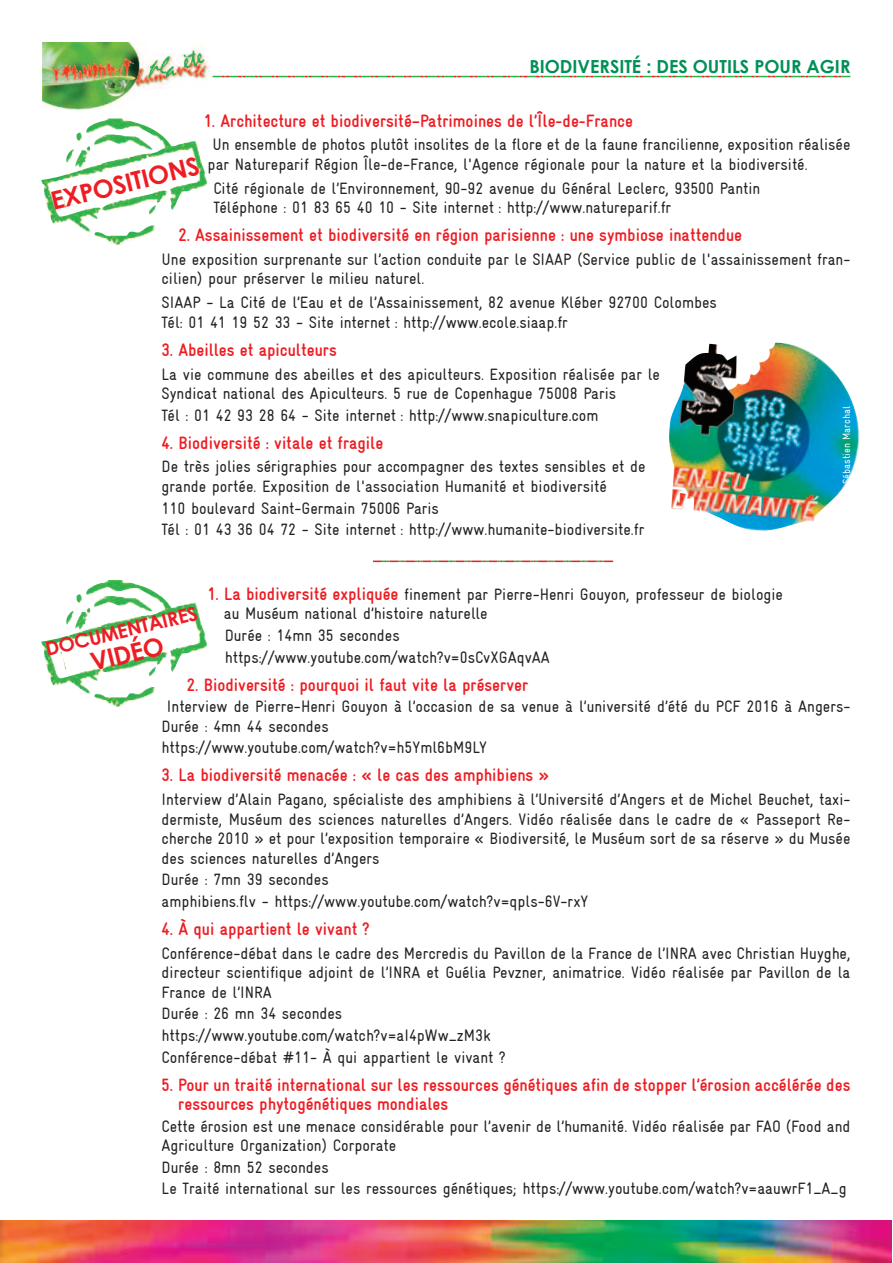
<style>
.page{position:relative;width:893px;height:1263px;background:#fff}
.page>*{position:absolute;margin:0;border:0;box-sizing:border-box;transform-origin:0 0}
.t1{font:700 25.05px "Century Gothic";color:#ee1d23}
.t2{font:700 19.5px "Century Gothic";color:#ee1d23}
.t3{font:700 18px/19.5px "Gravur Condensed";color:#ee1d23}
.t4{font:700 18px "Century Gothic";color:#009057}
.t5{font:16.5px/19.5px "Gravur Condensed";color:#231f20}
.t6{font:10.5px "Gravur Condensed";color:#fff}
.s1{font-weight:700;font-size:18px;color:#ee1d23}
</style>
<div class="page">
<img style="left:0;top:1220px;width:892px;height:43px">
<img style="left:43px;top:43px;width:170px;height:67px">
<svg style="left:213px;top:76px;width:637px;height:1px"></svg>
<img style="left:669px;top:342px;width:190px;height:189px">
<img style="left:41px;top:119px;width:166px;height:127px">
<svg style="left:60px;top:151px;width:134px;height:63px"></svg>
<img style="left:41px;top:580px;width:166px;height:127px">
<svg style="left:60px;top:613px;width:134px;height:62px"></svg>
<svg style="left:373px;top:561px;width:240px;height:1px"></svg>
<p class="t4" style="left:529px;top:55px;width:323px">BIODIVERSITÉ : DES OUTILS POUR AGIR</p>
<p class="t3" style="left:204px;top:111px;width:431px">1. Architecture et biodiversité–Patrimoines de l’Île-de-France</p>
<p class="t5" style="left:208px;top:135px;width:644px">Un ensemble de photos plutôt insolites de la flore et de la faune francilienne, exposition réalisée par Natureparif Région Île-de-France, l'Agence régionale pour la nature et la biodiversité.</p>
<p class="t5" style="left:213px;top:178px;width:548px">Cité régionale de l’Environnement, 90-92 avenue du Général Leclerc, 93500 Pantin<br>Téléphone : 01 83 65 40 10 - Site internet : http://www.natureparif.fr</p>
<p class="t3" style="left:178px;top:225px;width:565px">2. Assainissement et biodiversité en région parisienne : une symbiose inattendue</p>
<p class="t5" style="left:162px;top:250px;width:690px">Une exposition surprenante sur l’action conduite par le SIAAP (Service public de l'assainissement fran&shy;cilien) pour préserver le milieu naturel.</p>
<p class="t5" style="left:162px;top:293px;width:557px">SIAAP - La Cité de l’Eau et de l’Assainissement, 82 avenue Kléber 92700 Colombes<br>Tél: 01 41 19 52 33 - Site internet : http://www.ecole.siaap.fr</p>
<p class="t3" style="left:162px;top:340px;width:177px">3. Abeilles et apiculteurs</p>
<p class="t5" style="left:162px;top:364px;width:500px">La vie commune des abeilles et des apiculteurs. Exposition réalisée par le<br>Syndicat national des Apiculteurs. 5 rue de Copenhague 75008 Paris</p>
<p class="t5" style="left:162px;top:405px;width:438px">Tél : 01 42 93 28 64 - Site internet : http://www.snapiculture.com</p>
<p class="t3" style="left:162px;top:433px;width:223px">4. Biodiversité : vitale et fragile</p>
<p class="t5" style="left:162px;top:457px;width:486px">De très jolies sérigraphies pour accompagner des textes sensibles et de grande portée. Exposition de l'association Humanité et biodiversité</p>
<p class="t5" style="left:162px;top:497px;width:484px;line-height:21.6px">110 boulevard Saint-Germain 75006 Paris<br>Tél : 01 43 36 04 72 - Site internet : http://www.humanite-biodiversite.fr</p>
<h1 class="t1" style="left:47px;top:186px;width:153px;rotate:-14deg">EXPOSITIONS</h1>
<p class="t6" style="left:840px;top:484px;width:79px;rotate:-90deg">Sébastien Marchal</p>
<p class="t5" style="left:224px;top:584px;width:561px;text-indent:-16px"><span class="s1">1. La biodiversité expliquée</span> finement par Pierre-Henri Gouyon, professeur de biologie au Muséum national d’histoire naturelle</p>
<p class="t5" style="left:225px;top:624px;width:327px;line-height:21.6px">Durée : 14mn 35 secondes https://www.youtube.com/watch?v=0sCvXGAqvAA</p>
<p class="t3" style="left:187px;top:675px;width:343px">2. Biodiversité : pourquoi il faut vite la préserver</p>
<p class="t5" style="left:162px;top:697px;width:690px;text-indent:5px">Interview de Pierre-Henri Gouyon à l’occasion de sa venue à l’université d’été du PCF 2016 à Angers-<br>Durée : 4mn 44 secondes</p>
<p class="t5" style="left:162px;top:738px;width:327px">https://www.youtube.com/watch?v=h5Yml6bM9LY</p>
<p class="t3" style="left:162px;top:765px;width:389px">3. La biodiversité menacée : « le cas des amphibiens »</p>
<p class="t5" style="left:162px;top:790px;width:690px;text-align:justify">Interview d’Alain Pagano, spécialiste des amphibiens à l’Université d’Angers et de Michel Beuchet, taxi&shy;dermiste, Muséum des sciences naturelles d’Angers. Vidéo réalisée dans le cadre de « Passeport Re&shy;cherche 2010 » et pour l’exposition temporaire « Biodiversité, le Muséum sort de sa réserve » du Musée des sciences naturelles d’Angers</p>
<p class="t5" style="left:162px;top:869px;width:428px;line-height:21.6px">Durée : 7mn 39 secondes<br>amphibiens.flv - https://www.youtube.com/watch?v=qpls-6V-rxY</p>
<p class="t3" style="left:162px;top:919px;width:210px">4. à qui appartient le vivant ?</p>
<p class="t5" style="left:162px;top:943px;width:690px;text-align:justify">Conférence-débat dans le cadre des Mercredis du Pavillon de la France de l’INRA avec Christian Huyghe, directeur scientifique adjoint de l’INRA et Guélia Pevzner, animatrice. Vidéo réalisée par Pavillon de la France de l’INRA</p>
<p class="t5" style="left:162px;top:1003px;width:346px;line-height:21.6px">Durée : 26 mn 34 secondes https://www.youtube.com/watch?v=aI4pWw_zM3k<br>Conférence-débat #11- à qui appartient le vivant ?</p>
<p class="t3" style="left:178px;top:1074px;width:674px;text-indent:-17px">5. Pour un traité international sur les ressources génétiques afin de stopper l’érosion accélérée des ressources phytogénétiques mondiales</p>
<p class="t5" style="left:162px;top:1116px;width:690px">Cette érosion est une menace considérable pour l’avenir de l’humanité. Vidéo réalisée par FAO (Food and<br>Agriculture Organization) Corporate</p>
<p class="t5" style="left:162px;top:1156px;width:686px;line-height:21.6px">Durée : 8mn 52 secondes<br>Le Traité international sur les ressources génétiques; https://www.youtube.com/watch?v=aauwrF1_A_g</p>
<p class="t2" style="left:43px;top:637px;width:157px;rotate:-14deg">DOCUMENTAIRES</p>
<h1 class="t1" style="left:87px;top:647px;width:76px;rotate:-14deg">VIDÉO</h1>
</div>
